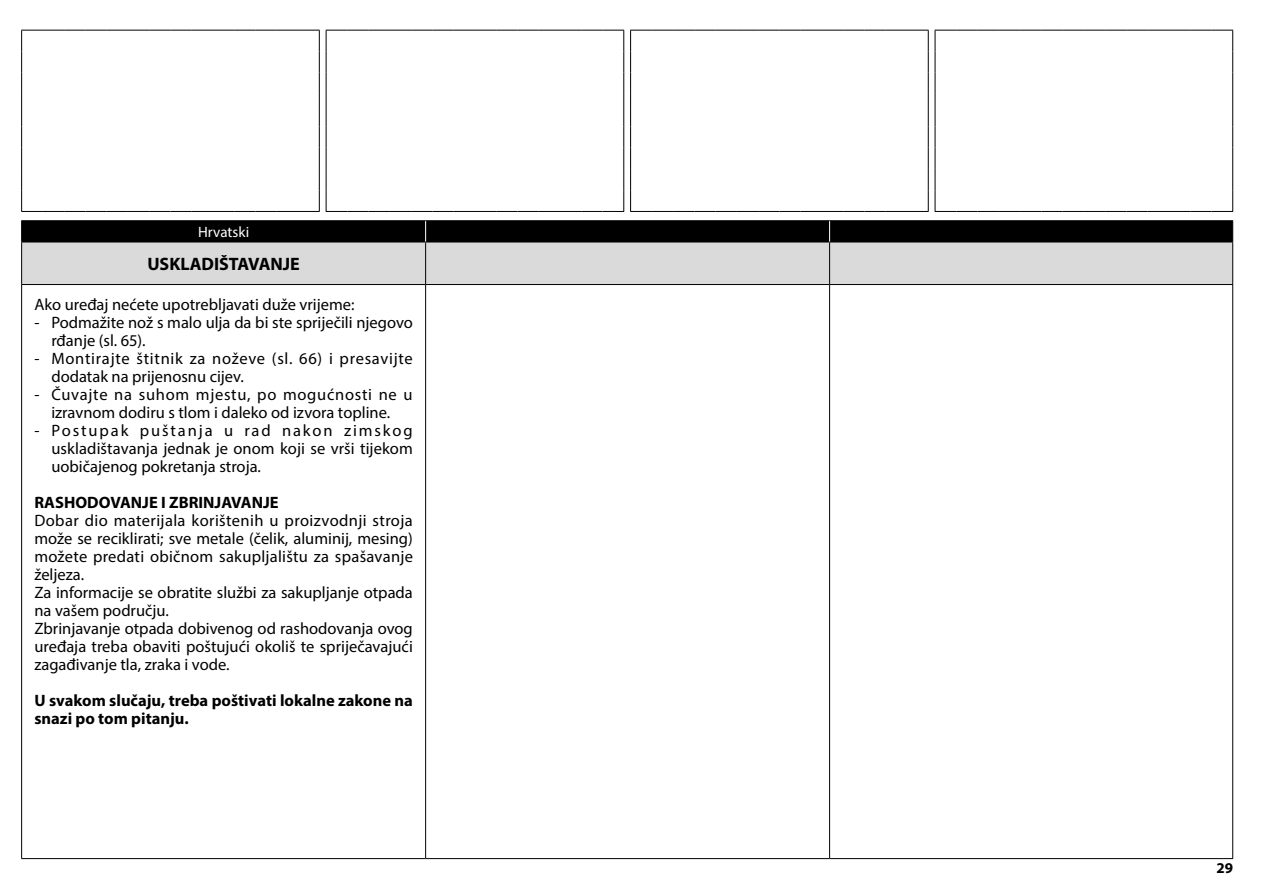
<style>
.page{position:relative;width:1263px;height:893px;background:#fff}
.page>*{position:absolute;margin:0;border:0;box-sizing:border-box;transform-origin:0 0}
.t1{font:700 18px "Myriad Pro";color:#000}
.t2{font:16.5px/18px "Myriad Pro";color:#000}
.t3{font:700 16.5px/18px "Myriad Pro";color:#000}
.t4{font:16.5px/18px "Myriad Pro";letter-spacing:.04em;color:#000}
.t5{font:15px "Myriad Pro";color:#fff}
.t6{font:700 15px "Myriad Pro";color:#000}
</style>
<div class="page">
<svg style="left:21px;top:30px;width:299px;height:182px"></svg>
<svg style="left:326px;top:30px;width:298px;height:182px"></svg>
<svg style="left:630px;top:30px;width:299px;height:182px"></svg>
<svg style="left:935px;top:30px;width:298px;height:182px"></svg>
<div style="left:22px;top:243px;width:1210px;height:41px;background:#dadada"></div>
<hr style="left:21px;top:220px;width:405px;height:1px;background:#000">
<hr style="left:426px;top:220px;width:404px;height:1px;background:#000">
<hr style="left:830px;top:220px;width:403px;height:1px;background:#000">
<hr style="left:21px;top:242px;width:405px;height:1px;background:#000">
<hr style="left:21px;top:242px;width:1px;height:42px;background:#000">
<hr style="left:426px;top:242px;width:404px;height:1px;background:#000">
<hr style="left:425px;top:242px;width:1px;height:42px;background:#000">
<hr style="left:830px;top:242px;width:403px;height:1px;background:#000">
<hr style="left:829px;top:242px;width:1px;height:42px;background:#000">
<hr style="left:1232px;top:242px;width:1px;height:42px;background:#000">
<hr style="left:21px;top:284px;width:405px;height:1px;background:#000">
<hr style="left:21px;top:285px;width:1px;height:573px;background:#000">
<hr style="left:426px;top:284px;width:404px;height:1px;background:#000">
<hr style="left:425px;top:285px;width:1px;height:573px;background:#000">
<hr style="left:830px;top:284px;width:403px;height:1px;background:#000">
<hr style="left:829px;top:285px;width:1px;height:573px;background:#000">
<hr style="left:1232px;top:285px;width:1px;height:573px;background:#000">
<div style="left:21px;top:221px;width:1212px;height:21px;background:#000"></div>
<hr style="left:21px;top:858px;width:405px;height:1px;background:#000">
<hr style="left:426px;top:858px;width:404px;height:1px;background:#000">
<hr style="left:830px;top:858px;width:403px;height:1px;background:#000">
<p class="t5" style="left:198px;top:223px;width:53px">Hrvatski</p>
<p class="t1" style="left:147px;top:252px;width:154px">USKLADIŠTAVANJE</p>
<p class="t2" style="left:34px;top:295px;width:322px">Ako uređaj nećete upotrebljavati duže vrijeme:</p>
<p class="t2" style="left:51px;top:313px;width:363px;text-indent:-17px">- Podmažite nož s malo ulja da bi ste spriječili njegovo rđanje (sl. 65).</p>
<p class="t4" style="left:51px;top:349px;width:363px;text-indent:-17px">- Montirajte štitnik za noževe (sl. 66) i presavijte dodatak na prijenosnu cijev.</p>
<p class="t2" style="left:34px;top:385px;width:380px;text-align:center">- Čuvajte na suhom mjestu, po mogućnosti ne u izravnom dodiru s tlom i daleko od izvora topline.</p>
<p class="t2" style="left:51px;top:421px;width:363px;text-align:justify;text-indent:-17px">- Postupak puštanja u rad nakon zimskog uskladištavanja jednak je onom koji se vrši tijekom uobičajenog pokretanja stroja.</p>
<p class="t3" style="left:34px;top:493px;width:246px">RASHODOVANJE I ZBRINJAVANJE</p>
<p class="t2" style="left:34px;top:511px;width:380px">Dobar dio materijala korištenih u proizvodnji stroja može se reciklirati; sve metale (čelik, aluminij, mesing) možete predati običnom sakupljalištu za spašavanje željeza.<br>Za informacije se obratite službi za sakupljanje otpada na vašem području.<br>Zbrinjavanje otpada dobivenog od rashodovanja ovog uređaja treba obaviti poštujući okoliš te spriječavajući zagađivanje tla, zraka i vode.</p>
<p class="t3" style="left:34px;top:691px;width:380px">U svakom slučaju, treba poštivati lokalne zakone na snazi po tom pitanju.</p>
<p class="t6" style="left:1216px;top:858px;width:18px">29</p>
</div>
